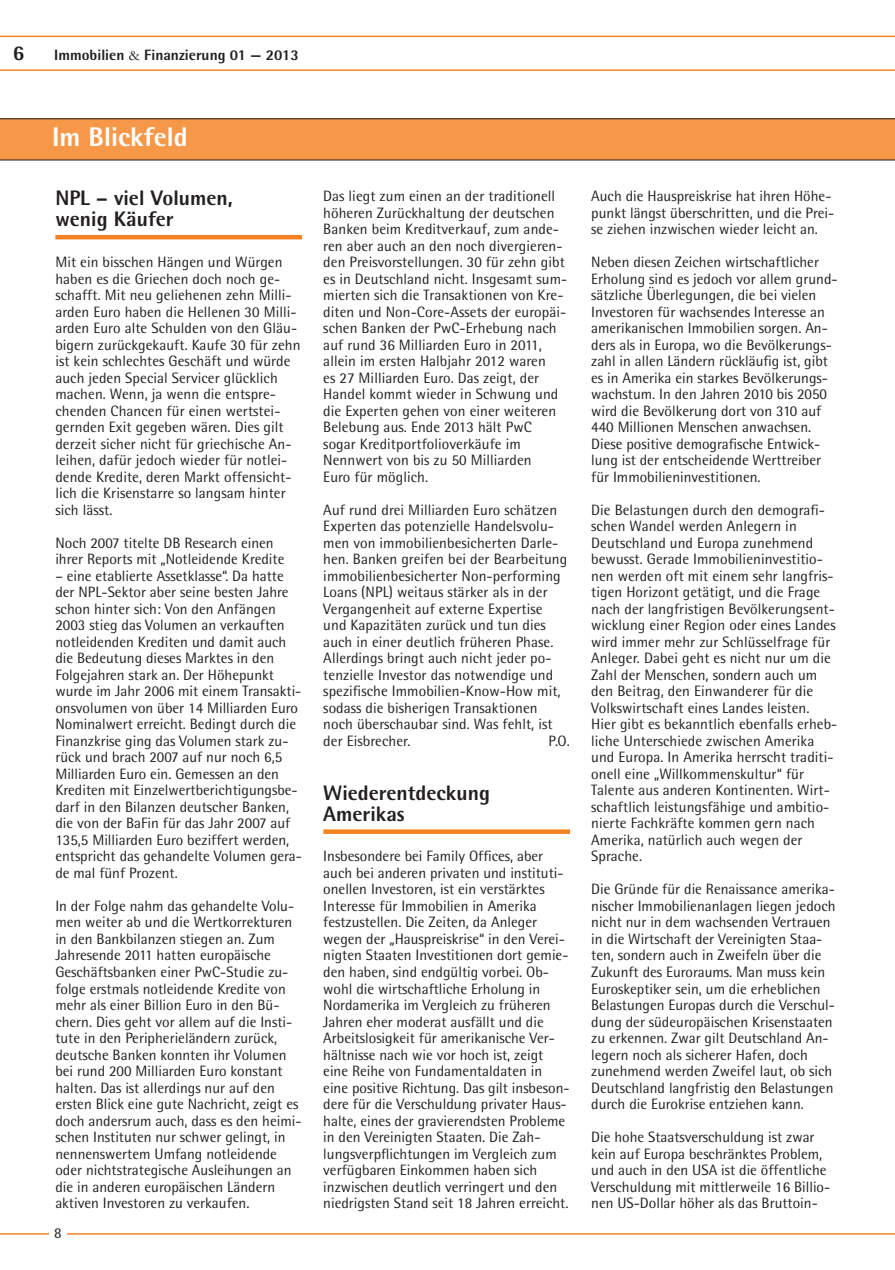
<style>
.page{position:relative;width:895px;height:1270px;background:#fff}
.page>*{position:absolute;margin:0;border:0;box-sizing:border-box;transform-origin:0 0}
.t1{font:800 27px "Rotis Semi Sans";color:#fff}
.t2{font:800 21px/21px "Rotis Semi Sans";color:#231f20}
.t3{font:15px/16.5px "Rotis Semi Sans";color:#231f20}
.t4{font:800 15px "Rotis Semi Sans";color:#231f20}
.s1{font-family:"Garamond";font-weight:400}
</style>
<div class="page">
<svg style="left:0;top:36px;width:895px;height:35px"></svg>
<svg style="left:0;top:118px;width:895px;height:42px;background:#ef9346"></svg>
<hr style="left:0;top:1232px;width:895px;height:2px;background:#f58220">
<div style="left:50px;top:1217px;width:17px;height:31px;background:#fff"></div>
<hr style="left:55px;top:235px;width:247px;height:4px;background:#f58220">
<svg style="left:323px;top:829px;width:247px;height:4px"></svg>
<h2 class="t2" style="left:13px;top:42px;width:13px">6</h2>
<p class="t4" style="left:54px;top:45px;width:246px">Immobilien <span class="s1">&amp;</span> Finanzierung 01 — 2013</p>
<h1 class="t1" style="left:52px;top:120px;width:137px">Im Blickfeld</h1>
<h2 class="t2" style="left:55px;top:187px;width:179px">NPL – viel Volumen, wenig Käufer</h2>
<p class="t3" style="left:55px;top:253px;width:247px">Mit ein bisschen Hängen und Würgen haben es die Griechen doch noch ge&shy;schafft. Mit neu geliehenen zehn Milli&shy;arden Euro haben die Hellenen 30 Milli&shy;arden Euro alte Schulden von den Gläu&shy;bigern zurückgekauft. Kaufe 30 für zehn ist kein schlechtes Geschäft und würde auch jeden Special Servicer glücklich machen. Wenn, ja wenn die entspre&shy;chenden Chancen für einen wertstei&shy;gernden Exit gegeben wären. Dies gilt derzeit sicher nicht für griechische An&shy;leihen, dafür jedoch wieder für notlei&shy;dende Kredite, deren Markt offensicht&shy;lich die Krisenstarre so langsam hinter sich lässt.</p>
<p class="t3" style="left:55px;top:534px;width:231px">Noch 2007 titelte DB Research einen ihrer Reports mit „Notleidende Kredite</p>
<p class="t3" style="left:55px;top:567px;width:248px">– eine etablierte Assetklasse“. Da hatte der NPL-Sektor aber seine besten Jahre schon hinter sich: Von den Anfängen 2003 stieg das Volumen an verkauften notleidenden Krediten und damit auch die Bedeutung dieses Marktes in den Folgejahren stark an. Der Höhepunkt wurde im Jahr 2006 mit einem Transakti&shy;onsvolumen von über 14 Milliarden Euro Nominalwert erreicht. Bedingt durch die Finanzkrise ging das Volumen stark zu&shy;rück und brach 2007 auf nur noch 6,5<br>Milliarden Euro ein. Gemessen an den Krediten mit Einzelwertberichtigungsbe&shy;darf in den Bilanzen deutscher Banken, die von der BaFin für das Jahr 2007 auf 135,5 Milliarden Euro beziffert werden, entspricht das gehandelte Volumen gera&shy;de mal fünf Prozent.</p>
<p class="t3" style="left:55px;top:897px;width:248px">In der Folge nahm das gehandelte Volu&shy;men weiter ab und die Wertkorrekturen in den Bankbilanzen stiegen an. Zum Jahresende 2011 hatten europäische Geschäftsbanken einer PwC-Studie zu&shy;folge erstmals notleidende Kredite von mehr als einer Billion Euro in den Bü&shy;chern. Dies geht vor allem auf die Insti&shy;tute in den Peripherieländern zurück, deutsche Banken konnten ihr Volumen bei rund 200 Milliarden Euro konstant halten. Das ist allerdings nur auf den ersten Blick eine gute Nachricht, zeigt es doch andersrum auch, dass es den heimi&shy;schen Instituten nur schwer gelingt, in nennenswertem Umfang notleidende oder nichtstrategische Ausleihungen an die in anderen europäischen Ländern aktiven Investoren zu verkaufen.</p>
<p class="t3" style="left:54px;top:1224px;width:9px">8</p>
<p class="t3" style="left:323px;top:187px;width:245px">Das liegt zum einen an der traditionell höheren Zurückhaltung der deutschen Banken beim Kreditverkauf, zum ande&shy;ren aber auch an den noch divergieren&shy;den Preisvorstellungen. 30 für zehn gibt es in Deutschland nicht. Insgesamt sum&shy;mierten sich die Transaktionen von Kre&shy;diten und Non-Core-Assets der europäi&shy;schen Banken der PwC-Erhebung nach auf rund 36 Milliarden Euro in 2011, allein im ersten Halbjahr 2012 waren<br>es 27 Milliarden Euro. Das zeigt, der Handel kommt wieder in Schwung und die Experten gehen von einer weiteren Belebung aus. Ende 2013 hält PwC sogar Kreditportfolioverkäufe im Nennwert von bis zu 50 Milliarden<br>Euro für möglich.</p>
<p class="t3" style="left:323px;top:501px;width:245px">Auf rund drei Milliarden Euro schätzen Experten das potenzielle Handelsvolu&shy;men von immobilienbesicherten Darle&shy;hen. Banken greifen bei der Bearbeitung immobilienbesicherter Non-performing Loans (NPL) weitaus stärker als in der Vergangenheit auf externe Expertise und Kapazitäten zurück und tun dies auch in einer deutlich früheren Phase.<br>Allerdings bringt auch nicht jeder po&shy;tenzielle Investor das notwendige und spezifische Immobilien-Know-How mit, sodass die bisherigen Transaktionen noch überschaubar sind. Was fehlt, ist der Eisbrecher.</p>
<p class="t3" style="left:548px;top:732px;width:23px">P.O.</p>
<h2 class="t2" style="left:323px;top:781px;width:168px">Wiederentdeckung<br>Amerikas</h2>
<p class="t3" style="left:323px;top:847px;width:248px">Insbesondere bei Family Offices, aber auch bei anderen privaten und instituti&shy;onellen Investoren, ist ein verstärktes Interesse für Immobilien in Amerika festzustellen. Die Zeiten, da Anleger wegen der „Hauspreiskrise“ in den Verei&shy;nigten Staaten Investitionen dort gemie&shy;den haben, sind endgültig vorbei. Ob&shy;wohl die wirtschaftliche Erholung in Nordamerika im Vergleich zu früheren Jahren eher moderat ausfällt und die Arbeitslosigkeit für amerikanische Ver&shy;hältnisse nach wie vor hoch ist, zeigt eine Reihe von Fundamentaldaten in eine positive Richtung. Das gilt insbeson&shy;dere für die Verschuldung privater Haus&shy;halte, eines der gravierendsten Probleme in den Vereinigten Staaten. Die Zah&shy;lungsverpflichtungen im Vergleich zum verfügbaren Einkommen haben sich inzwischen deutlich verringert und den niedrigsten Stand seit 18 Jahren erreicht.</p>
<p class="t3" style="left:591px;top:187px;width:245px">Auch die Hauspreiskrise hat ihren Höhe&shy;punkt längst überschritten, und die Prei&shy;se ziehen inzwischen wieder leicht an.</p>
<p class="t3" style="left:591px;top:253px;width:248px">Neben diesen Zeichen wirtschaftlicher Erholung sind es jedoch vor allem grund&shy;sätzliche Überlegungen, die bei vielen Investoren für wachsendes Interesse an amerikanischen Immobilien sorgen. An&shy;ders als in Europa, wo die Bevölkerungs&shy;zahl in allen Ländern rückläufig ist, gibt es in Amerika ein starkes Bevölkerungs&shy;wachstum. In den Jahren 2010 bis 2050 wird die Bevölkerung dort von 310 auf 440 Millionen Menschen anwachsen.<br>Diese positive demografische Entwick&shy;lung ist der entscheidende Werttreiber für Immobilieninvestitionen.</p>
<p class="t3" style="left:591px;top:501px;width:248px">Die Belastungen durch den demografi&shy;schen Wandel werden Anlegern in Deutschland und Europa zunehmend bewusst. Gerade Immobilieninvestitio&shy;nen werden oft mit einem sehr langfris&shy;tigen Horizont getätigt, und die Frage nach der langfristigen Bevölkerungsent&shy;wicklung einer Region oder eines Landes wird immer mehr zur Schlüsselfrage für Anleger. Dabei geht es nicht nur um die Zahl der Menschen, sondern auch um den Beitrag, den Einwanderer für die Volkswirtschaft eines Landes leisten.<br>Hier gibt es bekanntlich ebenfalls erheb&shy;liche Unterschiede zwischen Amerika und Europa. In Amerika herrscht traditi&shy;onell eine „Willkommenskultur“ für Talente aus anderen Kontinenten. Wirt&shy;schaftlich leistungsfähige und ambitio&shy;nierte Fachkräfte kommen gern nach Amerika, natürlich auch wegen der Sprache.</p>
<p class="t3" style="left:591px;top:880px;width:246px">Die Gründe für die Renaissance amerika&shy;nischer Immobilienanlagen liegen jedoch nicht nur in dem wachsenden Vertrauen in die Wirtschaft der Vereinigten Staa&shy;ten, sondern auch in Zweifeln über die Zukunft des Euroraums. Man muss kein Euroskeptiker sein, um die erheblichen Belastungen Europas durch die Verschul&shy;dung der südeuropäischen Krisenstaaten zu erkennen. Zwar gilt Deutschland An&shy;legern noch als sicherer Hafen, doch zunehmend werden Zweifel laut, ob sich Deutschland langfristig den Belastungen durch die Eurokrise entziehen kann.</p>
<p class="t3" style="left:591px;top:1128px;width:240px">Die hohe Staatsverschuldung ist zwar kein auf Europa beschränktes Problem, und auch in den USA ist die öffentliche Verschuldung mit mittlerweile 16 Billio&shy;nen US-Dollar höher als das Bruttoin-</p>
</div>
